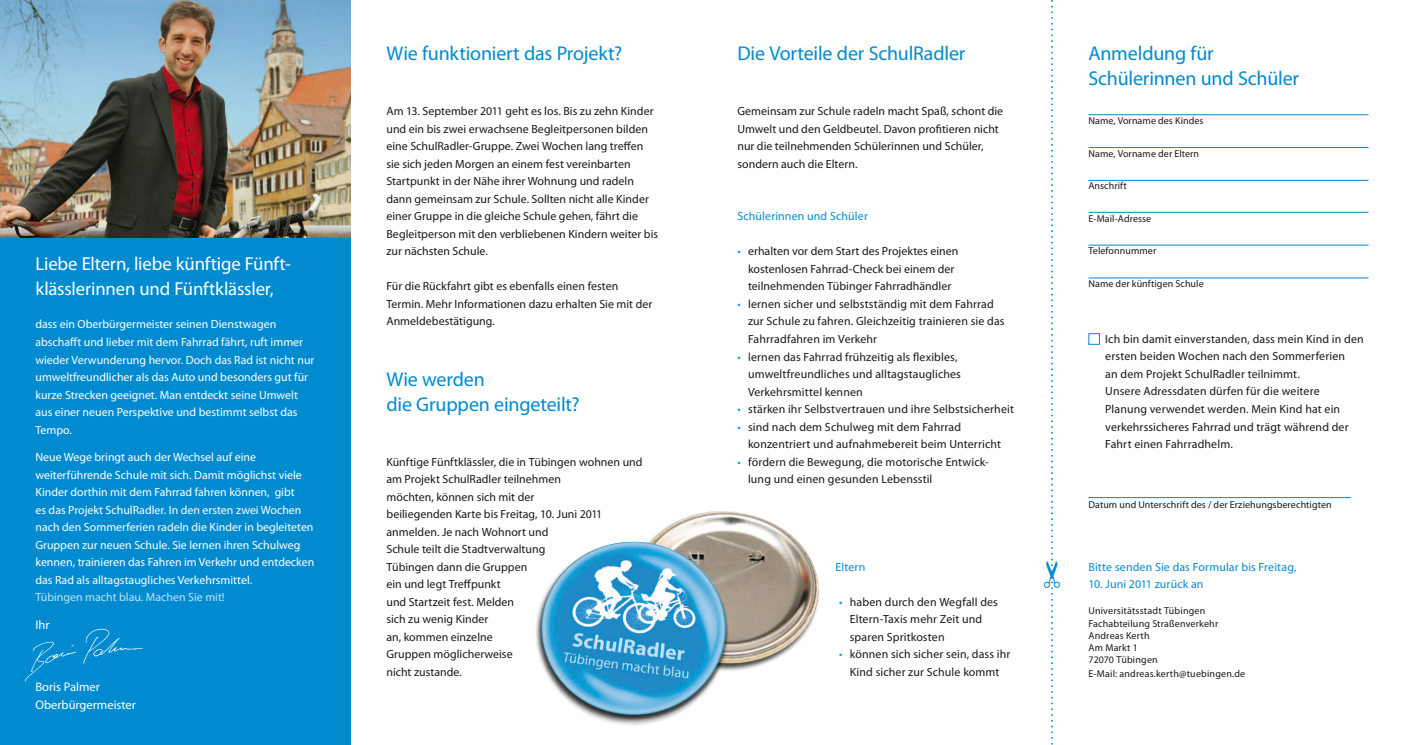
<style>
.page{position:relative;width:1404px;height:745px;background:#fff}
.page>*{position:absolute;margin:0;border:0;box-sizing:border-box;transform-origin:0 0}
.t1{font:20px/25px "Myriad Pro";letter-spacing:-.01em;color:#008bd0}
.t2{font:18.75px/25px "Myriad Pro";letter-spacing:-.01em;color:#fff}
.t3{font:12.5px/17.5px "Myriad Pro";color:#fff}
.t4{font:11.88px/17.5px "Myriad Pro";letter-spacing:.005em;color:#1a171c}
.t5{font:11.88px/17.5px "Myriad Pro";color:#fff}
.t6{font:11.88px "Myriad Pro";letter-spacing:.01em;color:#008bd0}
.t7{font:11.88px "Myriad Pro";color:#bde4f7}
.t8{font:10px/12px "Myriad Pro";letter-spacing:.01em;color:#1a171c}
.s1{color:#009ee0}
</style>
<div class="page">
<div style="left:0;top:0;width:351px;height:744px;background:#008bd0"></div>
<img style="left:25px;top:628px;width:118px;height:52px">
<img style="left:0;top:0;width:351px;height:238px">
<img style="left:536px;top:511px;width:283px;height:214px">
<hr style="left:1088px;top:497px;width:262px;height:1px;background:#008bd0">
<hr style="left:1088px;top:114px;width:280px;height:1px;background:#008bd0">
<hr style="left:1088px;top:147px;width:280px;height:1px;background:#008bd0">
<hr style="left:1088px;top:180px;width:280px;height:1px;background:#008bd0">
<hr style="left:1088px;top:212px;width:280px;height:1px;background:#008bd0">
<hr style="left:1088px;top:245px;width:280px;height:1px;background:#008bd0">
<hr style="left:1088px;top:277px;width:280px;height:1px;background:#008bd0">
<svg style="left:1051px;top:0;width:2px;height:745px"></svg>
<h2 class="t2" style="left:35px;top:251px;width:257px">Liebe Eltern, liebe künftige Fünft&shy;klässlerinnen und Fünftklässler,</h2>
<p class="t5" style="left:35px;top:315px;width:280px">dass ein Oberbürgermeister seinen Dienstwagen abschafft und lieber mit dem Fahrrad fährt, ruft immer wieder Verwunderung hervor. Doch das Rad ist nicht nur umweltfreundlicher als das Auto und besonders gut für kurze Strecken geeignet. Man entdeckt seine Umwelt aus einer neuen Perspektive und bestimmt selbst das Tempo.</p>
<p class="t5" style="left:35px;top:448px;width:280px">Neue Wege bringt auch der Wechsel auf eine weiterführende Schule mit sich. Damit möglichst viele Kinder dorthin mit dem Fahrrad fahren können, gibt<br>es das Projekt SchulRadler. In den ersten zwei Wochen nach den Sommerferien radeln die Kinder in begleiteten Gruppen zur neuen Schule. Sie lernen ihren Schulweg kennen, trainieren das Fahren im Verkehr und entdecken das Rad als alltagstaugliches Verkehrsmittel.</p>
<p class="t7" style="left:35px;top:589px;width:191px">Tübingen macht blau. Machen Sie mit!</p>
<p class="t3" style="left:35px;top:615px;width:16px">Ihr</p>
<p class="t3" style="left:35px;top:677px;width:102px">Boris Palmer<br>Oberbürgermeister</p>
<h1 class="t1" style="left:386px;top:41px;width:237px">Wie funktioniert das Projekt?</h1>
<p class="t4" style="left:386px;top:102px;width:273px">Am 13. September 2011 geht es los. Bis zu zehn Kinder und ein bis zwei erwachsene Begleitpersonen bilden eine SchulRadler-Gruppe. Zwei Wochen lang treffen sie sich jeden Morgen an einem fest vereinbarten Startpunkt in der Nähe ihrer Wohnung und radeln dann gemeinsam zur Schule. Sollten nicht alle Kinder einer Gruppe in die gleiche Schule gehen, fährt die Begleitperson mit den verbliebenen Kindern weiter bis zur nächsten Schule.</p>
<p class="t4" style="left:386px;top:277px;width:267px">Für die Rückfahrt gibt es ebenfalls einen festen<br>Termin. Mehr Informationen dazu erhalten Sie mit der<br>Anmeldebestätigung.</p>
<h1 class="t1" style="left:386px;top:366px;width:194px">Wie werden<br>die Gruppen eingeteilt?</h1>
<p class="t4" style="left:386px;top:452px;width:257px">Künftige Fünftklässler, die in Tübingen wohnen und am Projekt SchulRadler teilnehmen<br>möchten, können sich mit der<br>beiliegenden Karte bis Freitag, 10. Juni 2011 anmelden. Je nach Wohnort und<br>Schule teilt die Stadtverwaltung<br>Tübingen dann die Gruppen<br>ein und legt Treffpunkt<br>und Startzeit fest. Melden<br>sich zu wenig Kinder<br>an, kommen einzelne<br>Gruppen möglicherweise<br>nicht zustande.</p>
<h1 class="t1" style="left:737px;top:41px;width:229px">Die Vorteile der SchulRadler</h1>
<p class="t4" style="left:737px;top:102px;width:267px">Gemeinsam zur Schule radeln macht Spaß, schont die Umwelt und den Geldbeutel. Davon profitieren nicht nur die teilnehmenden Schülerinnen und Schüler, sondern auch die Eltern.</p>
<p class="t6" style="left:737px;top:209px;width:132px">Schülerinnen und Schüler</p>
<p class="t4" style="left:737px;top:242px;width:222px;text-align:center"><span class="s1">•</span> erhalten vor dem Start des Projektes einen kostenlosen Fahrrad-Check bei einem der teilnehmenden Tübinger Fahrradhändler</p>
<p class="t4" style="left:748px;top:295px;width:258px;text-indent:-11px"><span class="s1">•</span> lernen sicher und selbstständig mit dem Fahrrad zur Schule zu fahren. Gleichzeitig trainieren sie das<br>Fahrradfahren im Verkehr</p>
<p class="t4" style="left:748px;top:347px;width:214px;text-indent:-11px"><span class="s1">•</span> lernen das Fahrrad frühzeitig als flexibles, umweltfreundliches und alltagstaugliches<br>Verkehrsmittel kennen</p>
<p class="t4" style="left:737px;top:400px;width:278px"><span class="s1">•</span> stärken ihr Selbstvertrauen und ihre Selbstsicherheit</p>
<p class="t4" style="left:748px;top:417px;width:254px;text-indent:-11px"><span class="s1">•</span> sind nach dem Schulweg mit dem Fahrrad konzentriert und aufnahmebereit beim Unterricht</p>
<p class="t4" style="left:748px;top:452px;width:241px;text-indent:-11px"><span class="s1">•</span> fördern die Bewegung, die motorische Entwick‑ lung und einen gesunden Lebensstil</p>
<p class="t6" style="left:835px;top:559px;width:31px">Eltern</p>
<p class="t4" style="left:849px;top:592px;width:150px;text-indent:-11px"><span class="s1">•</span> haben durch den Wegfall des<br>Eltern‑Taxis mehr Zeit und sparen Spritkosten</p>
<p class="t4" style="left:839px;top:645px;width:173px;text-align:center"><span class="s1">•</span> können sich sicher sein, dass ihr<br>Kind sicher zur Schule kommt</p>
<h1 class="t1" style="left:1088px;top:41px;width:212px">Anmeldung für<br>Schülerinnen und Schüler</h1>
<p class="t8" style="left:1088px;top:115px;width:117px">Name, Vorname des Kindes</p>
<p class="t8" style="left:1088px;top:147px;width:112px">Name, Vorname der Eltern</p>
<p class="t8" style="left:1088px;top:180px;width:40px">Anschrift</p>
<p class="t8" style="left:1088px;top:212px;width:64px">E-Mail-Adresse</p>
<p class="t8" style="left:1088px;top:245px;width:69px">Telefonnummer</p>
<p class="t8" style="left:1088px;top:277px;width:117px">Name der künftigen Schule</p>
<p class="t4" style="left:1105px;top:330px;width:260px">Ich bin damit einverstanden, dass mein Kind in den ersten beiden Wochen nach den Sommerferien<br>an dem Projekt SchulRadler teilnimmt.<br>Unsere Adressdaten dürfen für die weitere Planung verwendet werden. Mein Kind hat ein verkehrssicheres Fahrrad und trägt während der Fahrt einen Fahrradhelm.</p>
<p class="t8" style="left:1088px;top:498px;width:245px">Datum und Unterschrift des / der Erziehungsberechtigten</p>
<p class="t6" style="left:1088px;top:559px;width:210px">Bitte senden Sie das Formular bis Freitag,</p>
<p class="t6" style="left:1088px;top:576px;width:117px">10. Juni 2011 zurück an</p>
<p class="t8" style="left:1088px;top:604px;width:131px">Universitätsstadt Tübingen<br>Fachabteilung Straßenverkehr<br>Andreas Kerth<br>Am Markt 1<br>72070 Tübingen</p>
<p class="t8" style="left:1088px;top:666px;width:158px">E-Mail: andreas.kerth@tuebingen.de</p>
</div>
